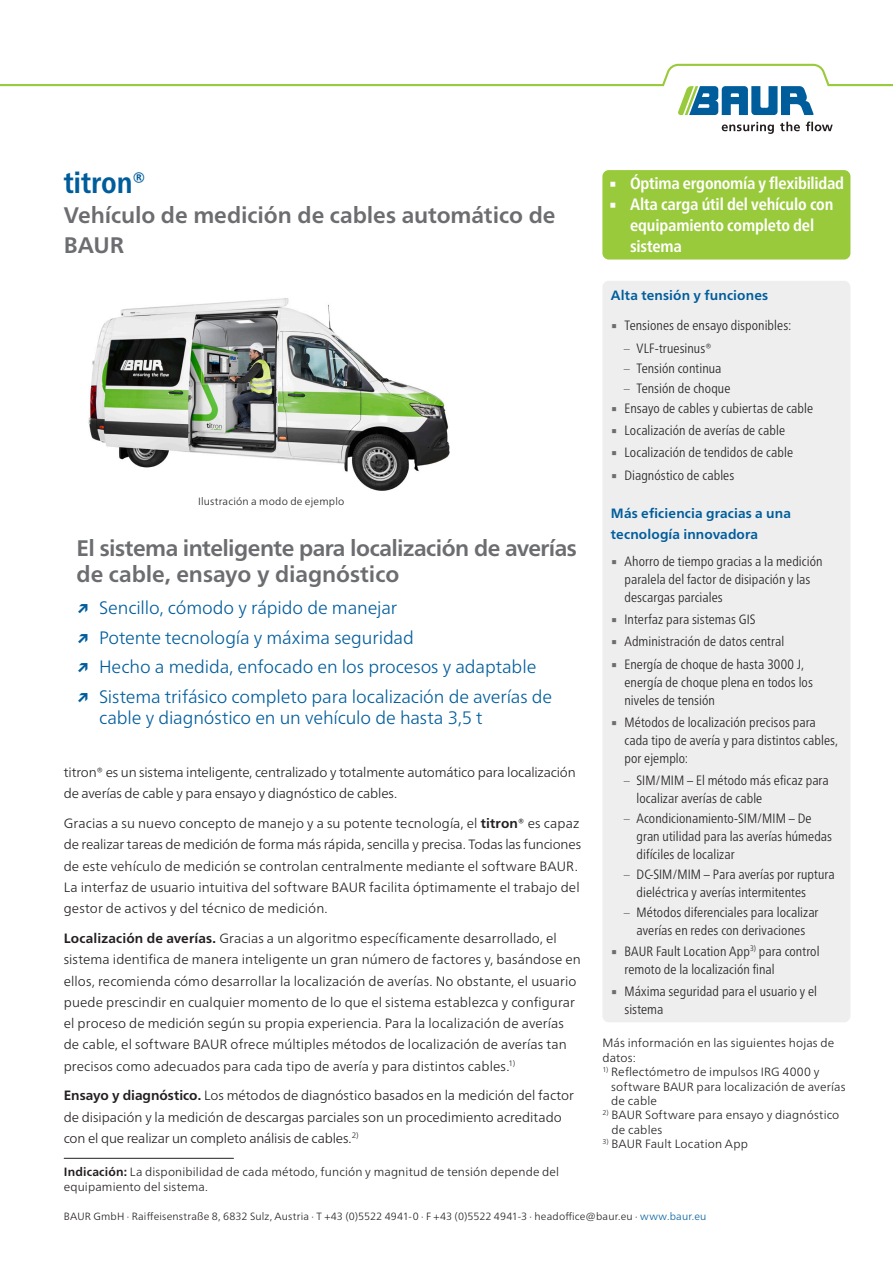
<style>
.page{position:relative;width:893px;height:1263px;background:#fff}
.page>*{position:absolute;margin:0;border:0;box-sizing:border-box;transform-origin:0 0}
.DB_-_Titel_Produktname_blau{font:700 condensed 30px "Frutiger Neue LTW1 G";letter-spacing:-.005em;color:#005d9c}
.DB_-_Aufzählung_USP_Überschrift{font:700 22.5px/25.5px "Frutiger Neue LTW1 G";letter-spacing:-.02em;color:#6c6d70}
.DB_-_Titel_Produktbeschreibung_grau{font:700 22.5px/30px "Frutiger Neue LTW1 G";letter-spacing:-.005em;color:#6c6d70}
.t1{font:300 18px/21.3px "Frutiger Neue LTW1 G";letter-spacing:-.005em;color:#005d9c}
.t2{font:700 condensed 16.5px/21px "Frutiger Neue LTW1 G";letter-spacing:-.01em;color:#fff}
.DB___Fließtext{font:300 13.5px/21.3px "Frutiger Neue LTW1 G";letter-spacing:.005em;color:#231f20}
.t3{font:300 condensed 13.5px/18px "Frutiger Neue LTW1 G";letter-spacing:.005em;color:#231f20}
.DB___Fließtext-2{font:300 13.5px/21.3px "Frutiger Neue LTW1 G";letter-spacing:-.015em;color:#231f20}
.DB_-_Condensed_Überschrift{font:700 13.5px/21.3px "Frutiger Neue LTW1 G";letter-spacing:.01em;color:#005d9c}
.DB_-_Fußnote_linksbündig{font:300 12px/14.4px "Frutiger Neue LTW1 G";letter-spacing:.01em;color:#231f20}
.DB_-_Fußnote_linksbündig-2{font:300 10.5px "Frutiger Neue LTW1 G";letter-spacing:.015em;color:#231f20}
.s1{font-weight:700}
.s2{font-family:"Lucida Sans Unicode";font-weight:400;font-stretch:normal}
.s3{font-family:"Lucida Sans Unicode";font-weight:400;font-stretch:normal;color:#6c6d70}
.s4{color:#6c6d70}
.s5{color:#005d9c}
</style>
<div class="page">
<svg style="left:722px;top:122px;width:52px;height:12px"></svg>
<svg style="left:780px;top:122px;width:20px;height:9px"></svg>
<svg style="left:806px;top:122px;width:27px;height:9px"></svg>
<svg style="left:0;top:64px;width:893px;height:51px"></svg>
<img style="left:88px;top:298px;width:362px;height:193px">
<hr style="left:64px;top:1158px;width:169px;height:1px;background:#231f20">
<div style="left:602px;top:170px;width:248px;height:90px;background:#99ca3b;border-radius:6px"></div>
<div style="left:602px;top:281px;width:248px;height:741px;background:#eeeeef;border-radius:6px"></div>
<p class="DB_-_Titel_Produktname_blau" style="left:64px;top:160px;width:84px">titron®</p>
<p class="DB_-_Titel_Produktbeschreibung_grau" style="left:64px;top:199px;width:493px">Vehículo de medición de cables automático de<br>BAUR</p>
<p class="DB_-_Fußnote_linksbündig-2" style="left:198px;top:494px;width:148px">Ilustración a modo de ejemplo</p>
<p class="DB_-_Aufzählung_USP_Überschrift" style="left:77px;top:534px;width:502px">El sistema inteligente para localización de averías de cable, ensayo y diagnóstico</p>
<p class="t1" style="left:77px;top:596px;width:322px"><span class="s1">↗</span> Sencillo, cómodo y rápido de manejar</p>
<p class="t1" style="left:77px;top:625px;width:339px"><span class="s1">↗</span> Potente tecnología y máxima seguridad</p>
<p class="t1" style="left:77px;top:655px;width:461px"><span class="s1">↗</span> Hecho a medida, enfocado en los procesos y adaptable</p>
<p class="t1" style="left:99px;top:685px;width:455px;text-indent:-22px"><span class="s1">↗</span> Sistema trifásico completo para localización de averías de cable y diagnóstico en un vehículo de hasta 3,5 t</p>
<p class="DB___Fließtext-2" style="left:64px;top:761px;width:513px">titron® es un sistema inteligente, centralizado y totalmente automático para localización de averías de cable y para ensayo y diagnóstico de cables.</p>
<p class="DB___Fließtext" style="left:64px;top:812px;width:519px">Gracias a su nuevo concepto de manejo y a su potente tecnología, el <span class="s1">titron®</span> es capaz de realizar tareas de medición de forma más rápida, sencilla y precisa. Todas las funciones de este vehículo de medición se controlan centralmente mediante el software BAUR.<br>La interfaz de usuario intuitiva del software BAUR facilita óptimamente el trabajo del gestor de activos y del técnico de medición.</p>
<p class="DB___Fließtext" style="left:64px;top:927px;width:519px"><span class="s1">Localización de averías.</span> Gracias a un algoritmo específicamente desarrollado, el sistema identifica de manera inteligente un gran número de factores y, basándose en ellos, recomienda cómo desarrollar la localización de averías. No obstante, el usuario puede prescindir en cualquier momento de lo que el sistema establezca y configurar el proceso de medición según su propia experiencia. Para la localización de averías de cable, el software BAUR ofrece múltiples métodos de localización de averías tan precisos como adecuados para cada tipo de avería y para distintos cables.<sup>1)</sup></p>
<p class="DB___Fließtext" style="left:64px;top:1084px;width:512px"><span class="s1">Ensayo y diagnóstico.</span> Los métodos de diagnóstico basados en la medición del factor de disipación y la medición de descargas parciales son un procedimiento acreditado con el que realizar un completo análisis de cables.<sup>2)</sup></p>
<p class="DB_-_Fußnote_linksbündig" style="left:64px;top:1164px;width:497px"><span class="s1">Indicación:</span> La disponibilidad de cada método, función y magnitud de tensión depende del equipamiento del sistema.</p>
<p class="t2" style="left:609px;top:171px;width:237px"><span class="s2">▪</span> Óptima ergonomía y flexibilidad</p>
<p class="t2" style="left:630px;top:192px;width:205px;text-indent:-21px"><span class="s2">▪</span> Alta carga útil del vehículo con equipamiento completo del sistema</p>
<p class="DB_-_Condensed_Überschrift" style="left:611px;top:283px;width:159px">Alta tensión y funciones</p>
<p class="t3" style="left:611px;top:316px;width:182px"><span class="s3">▪</span> Tensiones de ensayo disponibles:</p>
<p class="t3" style="left:624px;top:338px;width:90px"><span class="s4">–</span> VLF-truesinus®</p>
<p class="t3" style="left:624px;top:358px;width:99px"><span class="s4">–</span> Tensión continua</p>
<p class="t3" style="left:624px;top:378px;width:108px"><span class="s4">–</span> Tensión de choque</p>
<p class="t3" style="left:611px;top:398px;width:204px"><span class="s3">▪</span> Ensayo de cables y cubiertas de cable</p>
<p class="t3" style="left:611px;top:420px;width:176px"><span class="s3">▪</span> Localización de averías de cable</p>
<p class="t3" style="left:611px;top:443px;width:184px"><span class="s3">▪</span> Localización de tendidos de cable</p>
<p class="t3" style="left:611px;top:465px;width:125px"><span class="s3">▪</span> Diagnóstico de cables</p>
<p class="DB_-_Condensed_Überschrift" style="left:611px;top:502px;width:181px">Más eficiencia gracias a una tecnología innovadora</p>
<p class="t3" style="left:624px;top:551px;width:200px;text-indent:-14px"><span class="s3">▪</span> Ahorro de tiempo gracias a la medición paralela del factor de disipación y las descargas parciales</p>
<p class="t3" style="left:611px;top:609px;width:146px"><span class="s3">▪</span> Interfaz para sistemas GIS</p>
<p class="t3" style="left:611px;top:631px;width:175px"><span class="s3">▪</span> Administración de datos central</p>
<p class="t3" style="left:624px;top:654px;width:190px;text-indent:-14px"><span class="s3">▪</span> Energía de choque de hasta 3000 J, energía de choque plena en todos los niveles de tensión</p>
<p class="t3" style="left:624px;top:712px;width:215px;text-indent:-14px"><span class="s3">▪</span> Métodos de localización precisos para cada tipo de avería y para distintos cables, por ejemplo:</p>
<p class="t3" style="left:637px;top:770px;width:194px;text-indent:-13px"><span class="s4">–</span> SIM/MIM – El método más eficaz para localizar averías de cable</p>
<p class="t3" style="left:637px;top:808px;width:197px;text-indent:-13px"><span class="s4">–</span> Acondicionamiento-SIM/MIM – De gran utilidad para las averías húmedas difíciles de localizar</p>
<p class="t3" style="left:637px;top:864px;width:200px;text-indent:-13px"><span class="s4">–</span> DC-SIM/MIM – Para averías por ruptura dieléctrica y averías intermitentes</p>
<p class="t3" style="left:624px;top:903px;width:196px;text-align:center"><span class="s4">–</span> Métodos diferenciales para localizar averías en redes con derivaciones</p>
<p class="t3" style="left:624px;top:941px;width:196px;text-indent:-14px"><span class="s3">▪</span> BAUR Fault Location App<sup>3)</sup> para control remoto de la localización final</p>
<p class="t3" style="left:624px;top:981px;width:194px;text-indent:-14px"><span class="s3">▪</span> Máxima seguridad para el usuario y el sistema</p>
<p class="DB_-_Fußnote_linksbündig" style="left:602px;top:1035px;width:233px">Más información en las siguientes hojas de datos:</p>
<p class="DB_-_Fußnote_linksbündig" style="left:611px;top:1064px;width:236px;text-indent:-9px"><sup>1)</sup> Reflectómetro de impulsos IRG 4000 y software BAUR para localización de averías de cable</p>
<p class="DB_-_Fußnote_linksbündig" style="left:611px;top:1107px;width:229px;text-indent:-9px"><sup>2)</sup> BAUR Software para ensayo y diagnóstico de cables</p>
<p class="DB_-_Fußnote_linksbündig" style="left:602px;top:1136px;width:147px"><sup>3)</sup> BAUR Fault Location App</p>
<p class="DB_-_Fußnote_linksbündig-2" style="left:64px;top:1208px;width:644px">BAUR GmbH · Raiffeisenstraße 8, 6832 Sulz, Austria · T +43 (0)5522 4941-0 · F +43 (0)5522 4941-3 · headoffice@baur.eu · <span class="s5">www.baur.eu</span></p>
</div>
